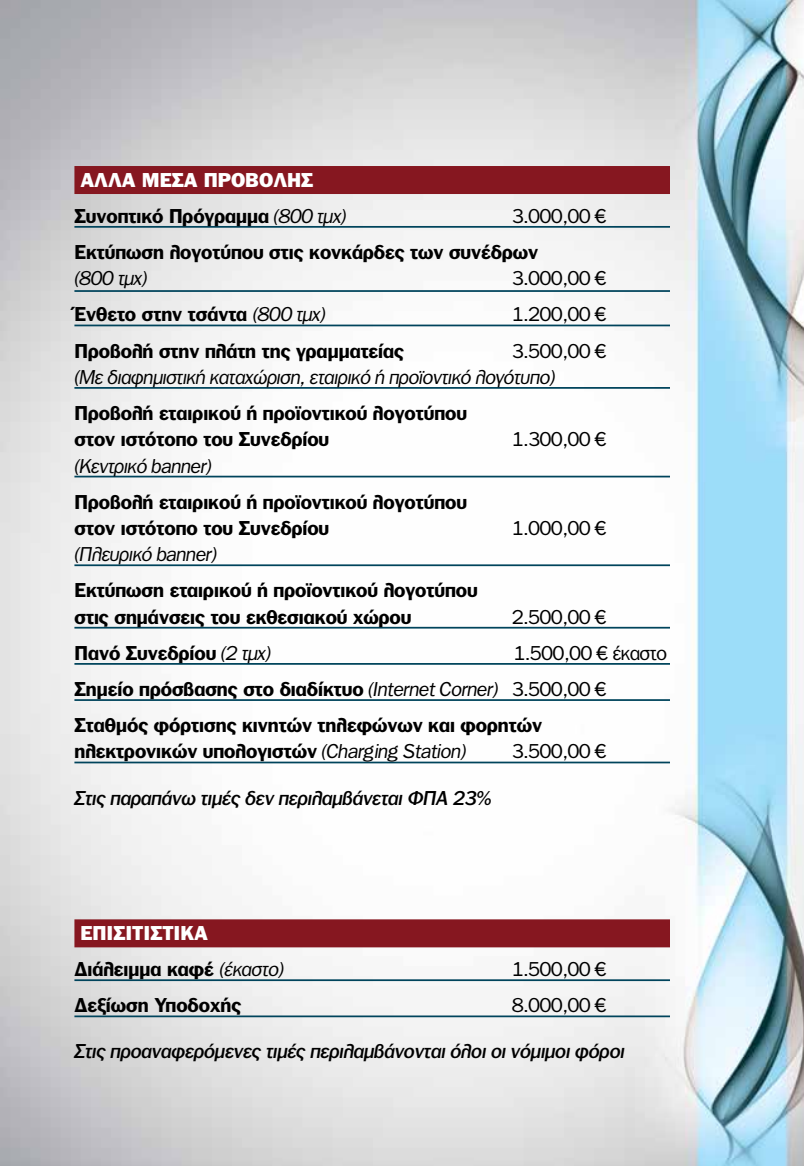
<style>
.page{position:relative;width:804px;height:1166px;background:#fff}
.page>*{position:absolute;margin:0;border:0;box-sizing:border-box;transform-origin:0 0}
.t1{font:700 19.25px/36.2px "PF Franklin Gothic";color:#000}
.t2{font:italic 19.25px "PF Franklin Gothic Med";color:#000}
.t3{font:italic 19.25px "PF Franklin Gothic";color:#000}
.t4{font:19.25px "PF Franklin Gothic";color:#000}
.s1{font-weight:900;color:#fff}
.s2{font-weight:400;font-style:italic}
.s3{font-weight:400}
</style>
<div class="page">
<img style="left:0;top:0;width:804px;height:1166px">
<div style="left:74px;top:166px;width:596px;height:28px;background:#861720"></div>
<hr style="left:74px;top:226px;width:596px;height:2px;background:#00445c">
<hr style="left:74px;top:290px;width:596px;height:2px;background:#00445c">
<hr style="left:74px;top:325px;width:596px;height:1px;background:#00445c">
<hr style="left:74px;top:387px;width:596px;height:2px;background:#00445c">
<hr style="left:74px;top:476px;width:596px;height:1px;background:#00445c">
<hr style="left:74px;top:564px;width:596px;height:2px;background:#00445c">
<hr style="left:74px;top:627px;width:596px;height:1px;background:#00445c">
<hr style="left:74px;top:663px;width:596px;height:2px;background:#00445c">
<hr style="left:74px;top:699px;width:596px;height:2px;background:#00445c">
<hr style="left:74px;top:761px;width:596px;height:2px;background:#00445c">
<div style="left:74px;top:919px;width:596px;height:28px;background:#861720"></div>
<hr style="left:74px;top:979px;width:596px;height:2px;background:#00445c">
<hr style="left:74px;top:1015px;width:596px;height:2px;background:#00445c">
<p class="t1" style="left:74px;top:161px;width:273px;text-indent:6px"><span class="s1">ΑΛΛΑ ΜΕΣΑ ΠΡΟΒΟΛΗΣ<br></span>Συνοπτικό Πρόγραμμα <span class="s2">(800 τμχ)</span></p>
<p class="t4" style="left:512px;top:205px;width:96px">3.000,00 €</p>
<p class="t1" style="left:74px;top:234px;width:465px">Εκτύπωση λογοτύπου στις κονκάρδες των συνέδρων</p>
<p class="t3" style="left:74px;top:267px;width:74px">(800 τμχ)</p>
<p class="t4" style="left:512px;top:267px;width:96px">3.000,00 €</p>
<p class="t1" style="left:74px;top:296px;width:252px">Ένθετο στην τσάντα <span class="s2">(800 τμχ)</span></p>
<p class="t4" style="left:512px;top:304px;width:96px">1.200,00 €</p>
<p class="t1" style="left:74px;top:332px;width:331px">Προβολή στην πλάτη της γραμματείας</p>
<p class="t4" style="left:512px;top:340px;width:96px">3.500,00 €</p>
<p class="t3" style="left:74px;top:366px;width:482px">(Με διαφημιστική καταχώριση, εταιρικό ή προϊοντικό λογότυπο)</p>
<p class="t1" style="left:74px;top:400px;width:394px;line-height:26.2px">Προβολή εταιρικού ή προϊοντικού λογοτύπου στον ιστότοπο του Συνεδρίου</p>
<p class="t4" style="left:512px;top:428px;width:96px">1.300,00 €</p>
<p class="t3" style="left:74px;top:455px;width:139px">(Κεντρικό banner)</p>
<p class="t1" style="left:74px;top:488px;width:394px;line-height:26.2px">Προβολή εταιρικού ή προϊοντικού λογοτύπου στον ιστότοπο του Συνεδρίου</p>
<p class="t3" style="left:74px;top:543px;width:144px">(Πλευρικό banner)</p>
<p class="t1" style="left:74px;top:577px;width:405px;line-height:26.2px">Εκτύπωση εταιρικού ή προϊοντικού λογοτύπου στις σημάνσεις του εκθεσιακού χώρου</p>
<p class="t4" style="left:512px;top:517px;width:96px">1.000,00 €</p>
<p class="t4" style="left:512px;top:606px;width:96px">2.500,00 €</p>
<p class="t1" style="left:74px;top:635px;width:198px">Πανό Συνεδρίου <span class="s2">(2 τμχ)</span></p>
<p class="t1" style="left:74px;top:635px;width:594px;text-indent:439px"><span class="s3">1.500,00 € έκαστο<br></span>Σημείο πρόσβασης στο διαδίκτυο <span class="s2">(Internet Corner)</span> <span class="s3">3.500,00 €<br></span>Σταθμός φόρτισης κινητών τηλεφώνων και φορητών</p>
<p class="t1" style="left:74px;top:733px;width:393px">ηλεκτρονικών υπολογιστών <span class="s2">(Charging Station)</span></p>
<p class="t4" style="left:512px;top:741px;width:96px">3.500,00 €</p>
<p class="t2" style="left:74px;top:786px;width:418px">Στις παραπάνω τιμές δεν περιλαμβάνεται ΦΠΑ 23%</p>
<p class="t1" style="left:74px;top:915px;width:211px;text-indent:6px"><span class="s1">ΕΠΙΣΙΤΙΣΤΙΚΑ<br></span>Διάλειμμα καφέ <span class="s2">(έκαστο)</span></p>
<p class="t4" style="left:512px;top:958px;width:96px">1.500,00 €</p>
<p class="t1" style="left:74px;top:987px;width:168px">Δεξίωση Υποδοχής</p>
<p class="t4" style="left:512px;top:994px;width:96px">8.000,00 €</p>
<p class="t2" style="left:74px;top:1040px;width:551px">Στις προαναφερόμενες τιμές περιλαμβάνονται όλοι οι νόμιμοι φόροι</p>
</div>
